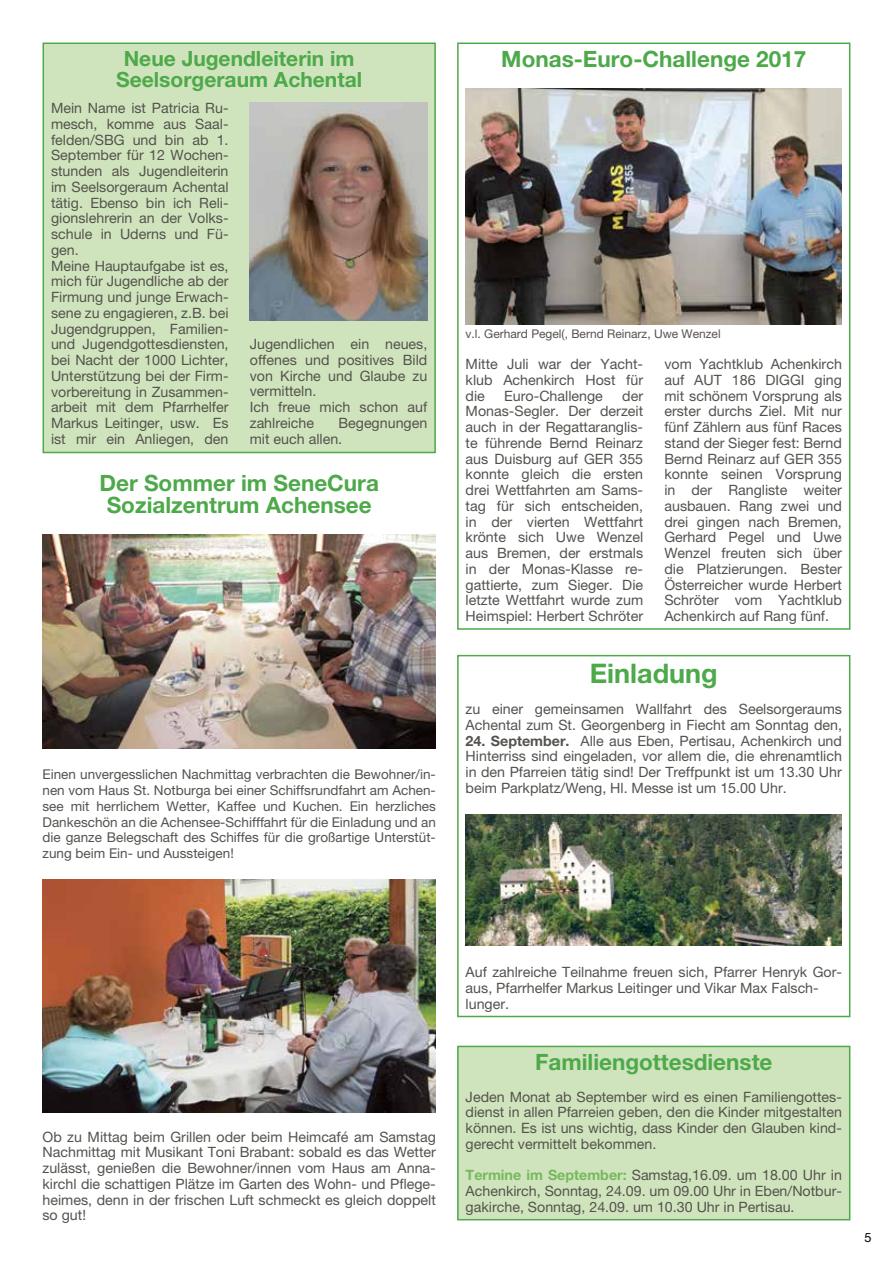
<style>
.page{position:relative;width:893px;height:1263px;background:#fff}
.page>*{position:absolute;margin:0;border:0;box-sizing:border-box;transform-origin:0 0}
.t1{font:700 27px "Helvetica Neue LT Pro";color:#4da94a}
.t2{font:700 22.5px/22.5px "Helvetica Neue LT Pro";color:#4da94a;text-align:center}
.t3{font:700 21px/21px "Helvetica Neue LT Pro";color:#4da94a;text-align:center}
.t4{font:14.25px/15.8px "Helvetica Neue LT Pro";color:#55524e;text-align:justify}
.t5{font:13.5px/15.8px "Helvetica Neue LT Pro";color:#55524e;text-align:justify}
.t6{font:12.75px "Helvetica Neue LT Pro";color:#000}
.t7{font:12px "Helvetica Neue LT Pro";color:#55524e}
.s1{font-weight:700}
.s2{font-weight:700;color:#77b85f}
</style>
<div class="page">
<div style="left:43px;top:43px;width:393px;height:410px;background:#cfe4bc;border:2px solid #4da94a"></div>
<img style="left:250px;top:103px;width:177px;height:217px">
<img style="left:43px;top:534px;width:393px;height:214px">
<img style="left:43px;top:879px;width:393px;height:233px">
<img style="left:466px;top:88px;width:376px;height:237px">
<div style="left:457px;top:43px;width:393px;height:587px;border:2px solid #4da94a"></div>
<div style="left:457px;top:1046px;width:393px;height:174px;background:#cfe4bc;border:2px solid #4da94a"></div>
<img style="left:466px;top:814px;width:376px;height:132px">
<div style="left:457px;top:655px;width:393px;height:362px;border:2px solid #4da94a"></div>
<h3 class="t3" style="left:116px;top:48px;width:248px">Neue Jugendleiterin im<br>Seelsorgeraum Achental</h3>
<p class="t4" style="left:51px;top:100px;width:179px;text-align:left">Mein Name ist Patricia Ru&shy;mesch, komme aus Saal&shy;felden/SBG und bin ab 1.<br>September für 12 Wochen&shy;stunden als Jugendleiterin im Seelsorgeraum Achental tätig. Ebenso bin ich Reli&shy;gionslehrerin an der Volks&shy;schule in Uderns und Fü&shy;gen.<br>Meine Hauptaufgabe ist es, mich für Jugendliche ab der<br>Firmung und junge Erwach&shy;sene zu engagieren, z.B. bei<br>Jugendgruppen, Familien&shy;und Jugendgottesdiensten, bei Nacht der 1000 Lichter,<br>Unterstützung bei der Firm&shy;vorbereitung in Zusammen&shy;arbeit mit dem Pfarrhelfer<br>Markus Leitinger, usw. Es ist mir ein Anliegen, den</p>
<p class="t4" style="left:250px;top:336px;width:179px;text-align:left">Jugendlichen ein neues, offenes und positives Bild von Kirche und Glaube zu vermitteln.<br>Ich freue mich schon auf zahlreiche</p>
<p class="t4" style="left:250px;top:415px;width:179px;text-indent:89px">Begegnungen mit euch allen.</p>
<h2 class="t2" style="left:99px;top:471px;width:281px">Der Sommer im SeneCura<br>Sozialzentrum Achensee</h2>
<p class="t5" style="left:43px;top:766px;width:395px">Einen unvergesslichen Nachmittag verbrachten die Bewohner/in&shy;nen vom Haus St. Notburga bei einer Schiffsrundfahrt am Achen&shy;see mit herrlichem Wetter, Kaffee und Kuchen. Ein herzliches Dankeschön an die Achensee-Schifffahrt für die Einladung und an die ganze Belegschaft des Schiffes für die großartige Unterstüt&shy;zung beim Ein- und Aussteigen!</p>
<h2 class="t2" style="left:501px;top:47px;width:306px">Monas-Euro-Challenge 2017</h2>
<p class="t7" style="left:466px;top:326px;width:257px">v.l. Gerhard Pegel(, Bernd Reinarz, Uwe Wenzel</p>
<p class="t4" style="left:466px;top:356px;width:179px">Mitte Juli war der Yacht&shy;klub Achenkirch Host für die</p>
<p class="t4" style="left:664px;top:356px;width:179px">vom Yachtklub Achenkirch auf AUT 186 DIGGI ging mit schönem Vorsprung als erster durchs Ziel. Mit nur fünf Zählern aus fünf Races stand der Sieger fest: Bernd Bernd Reinarz auf GER 355 konnte seinen Vorsprung in der Rangliste weiter ausbauen. Rang zwei und drei gingen nach Bremen, Gerhard Pegel und Uwe Wenzel freuten sich über die Platzierungen. Bester Österreicher wurde Herbert Schröter vom Yachtklub Achenkirch auf Rang fünf.</p>
<p class="t4" style="left:504px;top:388px;width:100px">Euro-Challenge</p>
<p class="t4" style="left:466px;top:388px;width:179px;text-indent:157px">der Monas-Segler. Der derzeit auch in der Regattaranglis&shy;te führende Bernd Reinarz aus Duisburg auf GER 355 konnte gleich die ersten drei Wettfahrten am Sams&shy;tag für sich entscheiden, in der vierten Wettfahrt krönte sich Uwe Wenzel aus Bremen, der erstmals in der Monas-Klasse re&shy;gattierte, zum Sieger. Die letzte Wettfahrt wurde zum Heimspiel: Herbert Schröter</p>
<h1 class="t1" style="left:590px;top:656px;width:129px">Einladung</h1>
<p class="t4" style="left:466px;top:701px;width:378px">zu einer gemeinsamen Wallfahrt des Seelsorgeraums<br>Achental zum St. Georgenberg in Fiecht am Sonntag den,</p>
<p class="t4" style="left:466px;top:732px;width:378px"><span class="s1">24. September.</span> Alle aus Eben, Pertisau, Achenkirch und Hinterriss sind eingeladen, vor allem die, die ehrenamtlich in den Pfarreien tätig sind! Der Treffpunkt ist um 13.30 Uhr beim Parkplatz/Weng, Hl. Messe ist um 15.00 Uhr.</p>
<p class="t4" style="left:43px;top:1128px;width:395px">Ob zu Mittag beim Grillen oder beim Heimcafé am Samstag Nachmittag mit Musikant Toni Brabant: sobald es das Wetter zulässt, genießen die Bewohner/innen vom Haus am Anna&shy;kirchl die schattigen Plätze im Garten des Wohn- und Pflege&shy;heimes, denn in der frischen Luft schmeckt es gleich doppelt so gut!</p>
<p class="t4" style="left:466px;top:964px;width:378px;text-align:left">Auf zahlreiche Teilnahme freuen sich, Pfarrer Henryk Gor&shy;aus, Pfarrhelfer Markus Leitinger und Vikar Max Falsch&shy;lunger.</p>
<h2 class="t2" style="left:535px;top:1050px;width:239px">Familiengottesdienste</h2>
<p class="t4" style="left:466px;top:1088px;width:378px">Jeden Monat ab September wird es einen Familiengottes&shy;dienst in allen Pfarreien geben, den die Kinder mitgestalten können. Es ist uns wichtig, dass Kinder den Glauben kind&shy;gerecht vermittelt bekommen.</p>
<p class="t4" style="left:466px;top:1167px;width:378px"><span class="s2">Termine im September:</span> Samstag,16.09. um 18.00 Uhr in Achenkirch, Sonntag, 24.09. um 09.00 Uhr in Eben/Notbur&shy;gakirche, Sonntag, 24.09. um 10.30 Uhr in Pertisau.</p>
<p class="t6" style="left:865px;top:1229px;width:9px">5</p>
</div>
